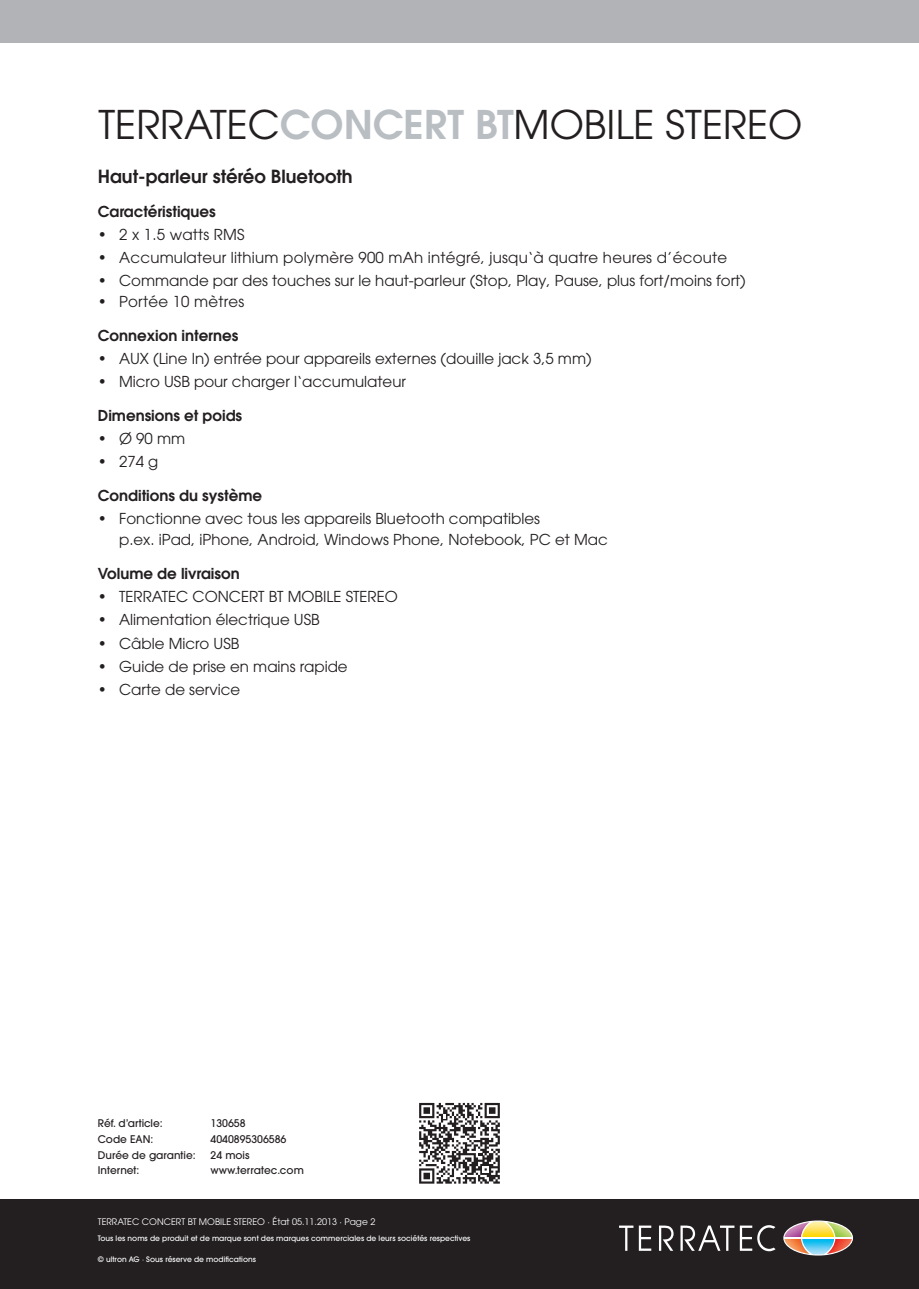
<style>
.page{position:relative;width:919px;height:1289px;background:#fff}
.page>*{position:absolute;margin:0;border:0;box-sizing:border-box;transform-origin:0 0}
.t1{font:39.3px "ITC Avant Garde Pro";color:#231f20}
.t2{font:600 18px "ITC Avant Garde Pro";color:#231f20}
.Texte_Aufzählung{font:15px/21px "ITC Avant Garde Pro";color:#231f20}
.Texte_Aufzählung-2{font:600 15px "ITC Avant Garde Pro";color:#231f20}
.Texte_Aufzählung-3{font:500 10.5px "ITC Avant Garde Pro";color:#231f20}
.t3{font:9px "ITC Avant Garde Pro";color:#fff}
.t4{font:500 7.5px "ITC Avant Garde Pro";color:#fff}
.s1{font-weight:600;color:#b9bec3}
</style>
<div class="page">
<div style="left:0;top:1199px;width:918px;height:89px;background:#231f20"></div>
<div style="left:0;top:0;width:918px;height:43px;background:#b1b3b6"></div>
<svg style="left:619px;top:1225px;width:32px;height:25px"></svg>
<svg style="left:659px;top:1225px;width:14px;height:25px"></svg>
<svg style="left:680px;top:1225px;width:95px;height:26px"></svg>
<svg style="left:783px;top:1220px;width:70px;height:35px"></svg>
<svg style="left:419px;top:1183px;width:81px;height:1px"></svg>
<svg style="left:419px;top:1102px;width:81px;height:81px"></svg>
<p class="t1" style="left:98px;top:100px;width:705px">TERRATEC<span class="s1">CONCERT BT</span>MOBILE STEREO</p>
<p class="t2" style="left:98px;top:165px;width:256px">Haut-parleur stéréo Bluetooth</p>
<p class="Texte_Aufzählung-2" style="left:98px;top:201px;width:119px">Caractéristiques</p>
<p class="Texte_Aufzählung" style="left:98px;top:224px;width:148px">• 2 x 1.5 watts RMS</p>
<p class="Texte_Aufzählung" style="left:98px;top:247px;width:630px">• Accumulateur lithium polymère 900 mAh intégré, jusqu‘à quatre heures d’écoute</p>
<p class="Texte_Aufzählung" style="left:98px;top:270px;width:649px">• Commande par des touches sur le haut-parleur (Stop, Play, Pause, plus fort/moins fort)</p>
<p class="Texte_Aufzählung" style="left:98px;top:291px;width:148px">• Portée 10 mètres</p>
<p class="Texte_Aufzählung-2" style="left:98px;top:326px;width:142px">Connexion internes</p>
<p class="Texte_Aufzählung" style="left:98px;top:348px;width:495px">• AUX (Line In) entrée pour appareils externes (douille jack 3,5 mm)</p>
<p class="Texte_Aufzählung" style="left:98px;top:371px;width:310px">• Micro USB pour charger l‘accumulateur</p>
<p class="Texte_Aufzählung-2" style="left:98px;top:406px;width:146px">Dimensions et poids</p>
<p class="Texte_Aufzählung" style="left:98px;top:428px;width:89px">• Ø 90 mm</p>
<p class="Texte_Aufzählung" style="left:98px;top:451px;width:62px">• 274 g</p>
<p class="Texte_Aufzählung-2" style="left:98px;top:486px;width:166px">Conditions du système</p>
<p class="Texte_Aufzählung" style="left:119px;top:508px;width:490px;text-indent:-21px">• Fonctionne avec tous les appareils Bluetooth compatibles<br>p.ex. iPad, iPhone, Android, Windows Phone, Notebook, PC et Mac</p>
<p class="Texte_Aufzählung-2" style="left:98px;top:564px;width:143px">Volume de livraison</p>
<p class="Texte_Aufzählung" style="left:98px;top:586px;width:301px">• TERRATEC CONCERT BT MOBILE STEREO</p>
<p class="Texte_Aufzählung" style="left:98px;top:609px;width:223px">• Alimentation électrique USB</p>
<p class="Texte_Aufzählung" style="left:98px;top:632px;width:143px">• Câble Micro USB</p>
<p class="Texte_Aufzählung" style="left:98px;top:655px;width:251px">• Guide de prise en mains rapide</p>
<p class="Texte_Aufzählung" style="left:98px;top:678px;width:144px">• Carte de service</p>
<p class="Texte_Aufzählung-3" style="left:98px;top:1116px;width:66px">Réf. d’article:</p>
<p class="Texte_Aufzählung-3" style="left:98px;top:1132px;width:57px">Code EAN:</p>
<p class="Texte_Aufzählung-3" style="left:98px;top:1148px;width:99px">Durée de garantie:</p>
<p class="Texte_Aufzählung-3" style="left:98px;top:1163px;width:43px">Internet:</p>
<p class="Texte_Aufzählung-3" style="left:210px;top:1116px;width:36px">130658</p>
<p class="Texte_Aufzählung-3" style="left:210px;top:1132px;width:77px">4040895306586</p>
<p class="Texte_Aufzählung-3" style="left:210px;top:1148px;width:40px">24 mois</p>
<p class="Texte_Aufzählung-3" style="left:210px;top:1163px;width:95px">www.terratec.com</p>
<p class="t3" style="left:98px;top:1216px;width:279px">TERRATEC CONCERT BT MOBILE STEREO · État 05.11.2013 · Page 2</p>
<p class="t4" style="left:98px;top:1233px;width:374px">Tous les noms de produit et de marque sont des marques commerciales de leurs sociétés respectives</p>
<p class="t4" style="left:98px;top:1253px;width:160px">© ultron AG · Sous réserve de modifications</p>
</div>
